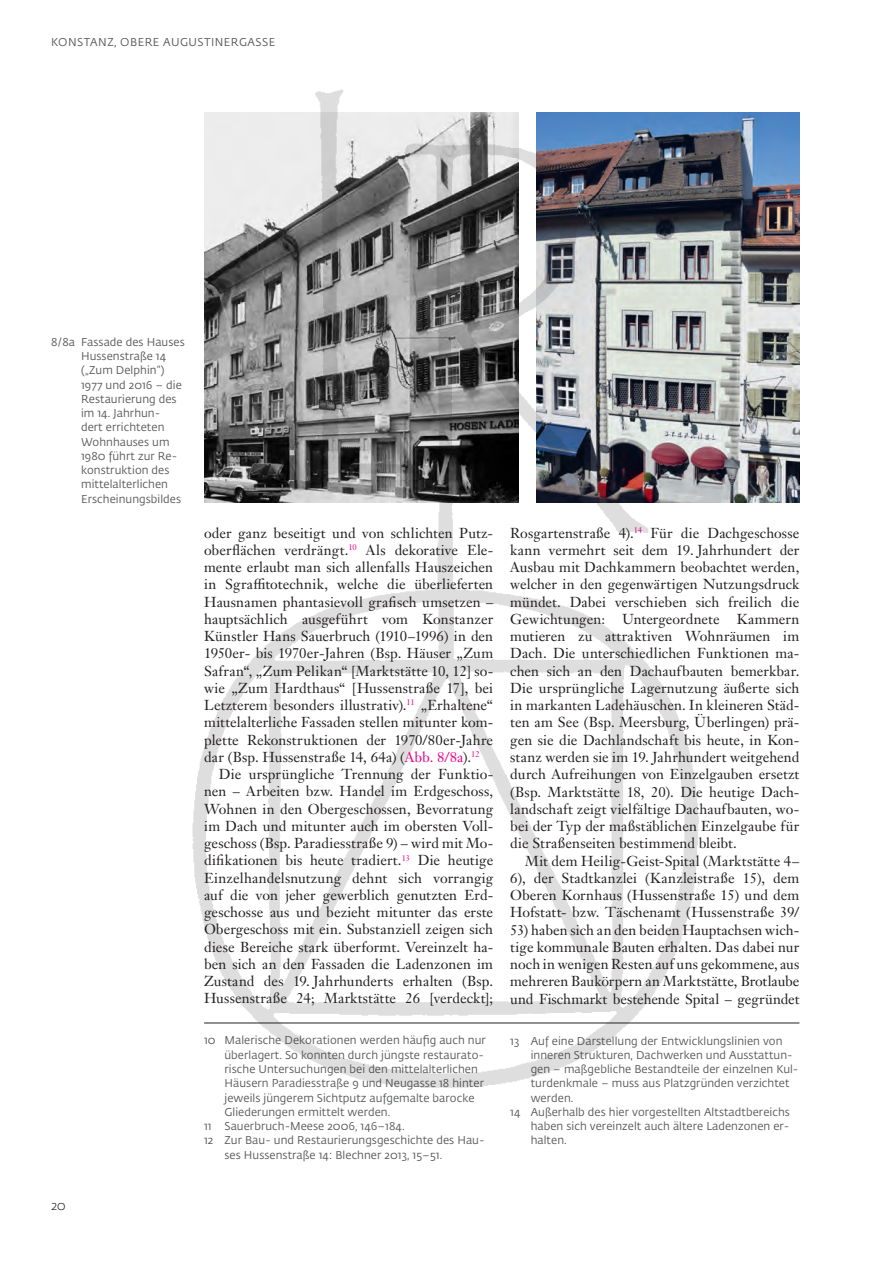
<style>
.page{position:relative;width:893px;height:1263px;background:#fff}
.page>*{position:absolute;margin:0;border:0;box-sizing:border-box;transform-origin:0 0}
.t1{font:14.25px/17.2px "Janson Text LT Pro";letter-spacing:.005em;color:#231f20;text-align:justify}
.t2{font:300 12.75px "Fedra Sans Pro";color:#231f20}
.t3{font:11.25px/14.2px "Fedra Sans Pro";letter-spacing:.005em;color:#57585a}
.t4{font:11.25px "Fedra Sans Pro";letter-spacing:.04em;color:#57585a}
.s1{color:#ed028c}
</style>
<div class="page">
<img style="left:716px;top:113px;width:83px;height:389px">
<hr style="left:204px;top:1023px;width:595px;height:1px;background:#231f20">
<img style="left:192px;top:89px;width:524px;height:999px">
<p class="t4" style="left:51px;top:34px;width:226px">KONSTANZ, OBERE AUGUSTINERGASSE</p>
<p class="t3" style="left:81px;top:334px;width:105px;text-indent:-30px">8/8a Fassade des Hauses<br>Hussenstraße 14 („Zum Delphin“)<br>1977 und 2016 – die<br>Restaurierung des im 14. Jahrhun&shy;dert errichteten<br>Wohnhauses um<br>1980 führt zur Re&shy;konstruktion des mittelalterlichen<br>Erscheinungsbildes</p>
<p class="t2" style="left:51px;top:1197px;width:16px">20</p>
<p class="t1" style="left:204px;top:524px;width:291px">oder ganz beseitigt und von schlichten Putz-</p>
<p class="t1" style="left:204px;top:541px;width:291px">oberflächen verdrängt.<sup>10</sup> Als dekorative Ele-</p>
<p class="t1" style="left:204px;top:558px;width:291px">mente erlaubt man sich allenfalls Hauszeichen</p>
<p class="t1" style="left:204px;top:576px;width:291px">in Sgraffitotechnik, welche die überlieferten</p>
<p class="t1" style="left:204px;top:593px;width:291px">Hausnamen phantasievoll grafisch umsetzen –</p>
<p class="t1" style="left:204px;top:610px;width:291px">hauptsächlich ausgeführt vom Konstanzer</p>
<p class="t1" style="left:204px;top:628px;width:291px">Künstler Hans Sauerbruch (1910–1996) in den</p>
<p class="t1" style="left:204px;top:645px;width:291px">1950er- bis 1970er-Jahren (Bsp. Häuser „Zum</p>
<p class="t1" style="left:204px;top:662px;width:291px">Safran“, „Zum Pelikan“ [Marktstätte 10, 12] so-</p>
<p class="t1" style="left:204px;top:679px;width:291px">wie „Zum Hardthaus“ [Hussenstraße 17], bei</p>
<p class="t1" style="left:204px;top:697px;width:291px">Letzterem besonders illustrativ).<sup>11</sup> „Erhaltene“</p>
<p class="t1" style="left:204px;top:714px;width:291px">mittelalterliche Fassaden stellen mitunter kom-</p>
<p class="t1" style="left:204px;top:731px;width:291px">plette Rekonstruktionen der 1970/80er-Jahre</p>
<p class="t1" style="left:204px;top:748px;width:277px">dar (Bsp. Hussenstraße 14, 64a) (<span class="s1">Abb. 8/8a</span>).<sup>12</sup></p>
<p class="t1" style="left:219px;top:765px;width:276px">Die ursprüngliche Trennung der Funktio-</p>
<p class="t1" style="left:204px;top:783px;width:291px">nen – Arbeiten bzw. Handel im Erdgeschoss,</p>
<p class="t1" style="left:204px;top:800px;width:291px">Wohnen in den Obergeschossen, Bevorratung</p>
<p class="t1" style="left:204px;top:817px;width:291px">im Dach und mitunter auch im obersten Voll-</p>
<p class="t1" style="left:204px;top:835px;width:291px">geschoss (Bsp. Paradiesstraße 9) – wird mit Mo-</p>
<p class="t1" style="left:204px;top:852px;width:291px">difikationen bis heute tradiert.<sup>13</sup> Die heutige</p>
<p class="t1" style="left:204px;top:869px;width:291px">Einzelhandelsnutzung dehnt sich vorrangig</p>
<p class="t1" style="left:204px;top:886px;width:291px">auf die von jeher gewerblich genutzten Erd-</p>
<p class="t1" style="left:204px;top:903px;width:291px">geschosse aus und bezieht mitunter das erste</p>
<p class="t1" style="left:204px;top:921px;width:291px">Obergeschoss mit ein. Substanziell zeigen sich</p>
<p class="t1" style="left:204px;top:938px;width:291px">diese Bereiche stark überformt. Vereinzelt ha-</p>
<p class="t1" style="left:204px;top:955px;width:291px">ben sich an den Fassaden die Ladenzonen im</p>
<p class="t1" style="left:204px;top:973px;width:291px">Zustand des 19. Jahrhunderts erhalten (Bsp.</p>
<p class="t1" style="left:204px;top:990px;width:291px">Hussenstraße 24; Marktstätte 26 [verdeckt];</p>
<p class="t3" style="left:204px;top:1033px;width:283px">10 Malerische Dekorationen werden häufig auch nur</p>
<p class="t3" style="left:225px;top:1047px;width:261px">überlagert. So konnten durch jüngste restaurato-</p>
<p class="t3" style="left:225px;top:1061px;width:255px">rische Untersuchungen bei den mittelalterlichen</p>
<p class="t3" style="left:225px;top:1076px;width:261px">Häusern Paradiesstraße 9 und Neugasse 18 hinter</p>
<p class="t3" style="left:225px;top:1090px;width:251px">jeweils jüngerem Sichtputz aufgemalte barocke</p>
<p class="t3" style="left:225px;top:1104px;width:167px">Gliederungen ermittelt werden.</p>
<p class="t3" style="left:204px;top:1118px;width:202px">11 Sauerbruch-Meese 2006, 146–184.</p>
<p class="t3" style="left:204px;top:1133px;width:282px">12 Zur Bau- und Restaurierungsgeschichte des Hau-</p>
<p class="t3" style="left:225px;top:1147px;width:219px">ses Hussenstraße 14: Blechner 2013, 15–51.</p>
<p class="t1" style="left:510px;top:524px;width:291px">Rosgartenstraße 4).<sup>14</sup> Für die Dachgeschosse kann vermehrt seit dem 19. Jahrhundert der Ausbau mit Dachkammern beobachtet werden, welcher in den gegenwärtigen Nutzungsdruck mündet. Dabei verschieben sich freilich die Gewichtungen: Untergeordnete Kammern mutieren zu attraktiven Wohnräumen im Dach. Die unterschiedlichen Funktionen ma&shy;chen sich an den Dachaufbauten bemerkbar.<br>Die ursprüngliche Lagernutzung äußerte sich in markanten Ladehäuschen. In kleineren Städ&shy;ten am See (Bsp. Meersburg, Überlingen) prä&shy;gen sie die Dachlandschaft bis heute, in Kon&shy;stanz werden sie im 19. Jahrhundert weitgehend durch Aufreihungen von Einzelgauben ersetzt (Bsp. Marktstätte 18, 20). Die heutige Dach&shy;landschaft zeigt vielfältige Dachaufbauten, wo&shy;bei der Typ der maßstäblichen Einzelgaube für die Straßenseiten bestimmend bleibt.</p>
<p class="t1" style="left:510px;top:852px;width:291px;text-indent:15px">Mit dem Heilig-Geist-Spital (Marktstätte 4– 6), der Stadtkanzlei (Kanzleistraße 15), dem Oberen Kornhaus (Hussenstraße 15) und dem Hofstatt- bzw. Täschenamt (Hussenstraße 39/</p>
<p class="t1" style="left:510px;top:921px;width:291px">53) haben sich an den beiden Hauptachsen wich&shy;tige kommunale Bauten erhalten. Das dabei nur noch in wenigen Resten auf uns gekommene, aus mehreren Baukörpern an Marktstätte, Brotlaube und Fischmarkt bestehende Spital – gegründet</p>
<p class="t3" style="left:510px;top:1033px;width:274px">13 Auf eine Darstellung der Entwicklungslinien von</p>
<p class="t3" style="left:531px;top:1047px;width:264px">inneren Strukturen, Dachwerken und Ausstattun-</p>
<p class="t3" style="left:531px;top:1061px;width:269px">gen – maßgebliche Bestandteile der einzelnen Kul-</p>
<p class="t3" style="left:531px;top:1076px;width:260px">turdenkmale – muss aus Platzgründen verzichtet</p>
<p class="t3" style="left:531px;top:1090px;width:44px">werden.</p>
<p class="t3" style="left:510px;top:1104px;width:281px">14 Außerhalb des hier vorgestellten Altstadtbereichs</p>
<p class="t3" style="left:531px;top:1118px;width:260px">haben sich vereinzelt auch ältere Ladenzonen er-</p>
<p class="t3" style="left:531px;top:1133px;width:38px">halten.</p>
</div>
